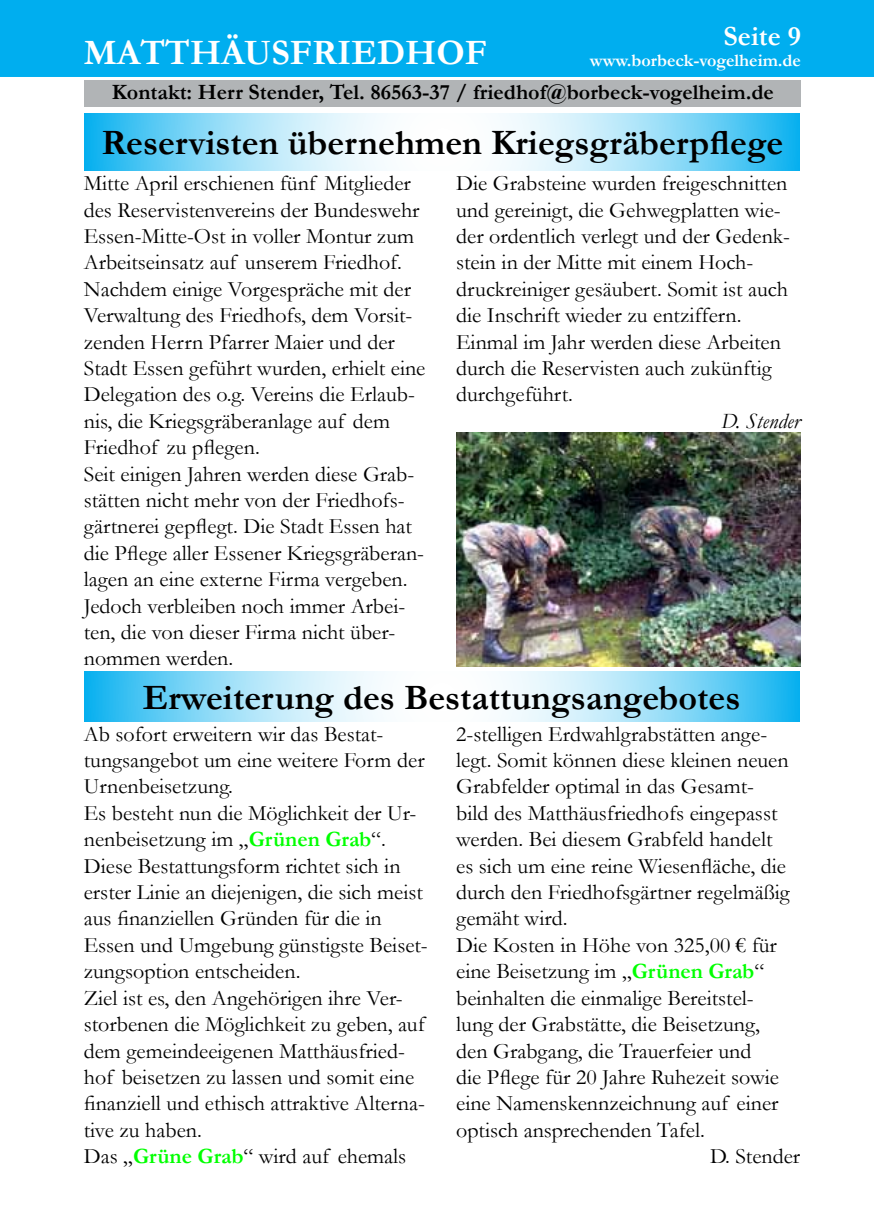
<style>
.page{position:relative;width:874px;height:1225px;background:#fff}
.page>*{position:absolute;margin:0;border:0;box-sizing:border-box;transform-origin:0 0}
.t1{font:700 36px "Garamond";color:#000}
.t2{font:700 36px "Garamond";color:#fff}
.t3{font:700 28px "Garamond";color:#fff}
.t4{font:22px/26.4px "Garamond";color:#000}
.t5{font:700 22px "Garamond";color:#000}
.t6{font:italic 22px "Garamond";color:#000}
.t7{font:700 18px "Garamond";color:#fff}
.s1{font-weight:700;color:#0f0}
</style>
<div class="page">
<div style="left:0;top:0;width:873px;height:77px;background:#00aeef"></div>
<div style="left:84px;top:80px;width:716px;height:26px;background:#b1b4b6"></div>
<svg style="left:84px;top:113px;width:715px;height:58px"></svg>
<img style="left:456px;top:433px;width:343px;height:233px">
<svg style="left:84px;top:671px;width:715px;height:51px"></svg>
<p class="t3" style="left:723px;top:17px;width:79px">Seite 9</p>
<h1 class="t2" style="left:84px;top:28px;width:404px">MATTHÄUSFRIEDHOF</h1>
<p class="t7" style="left:589px;top:48px;width:212px">www.borbeck-vogelheim.de</p>
<p class="t5" style="left:112px;top:77px;width:663px">Kontakt: Herr Stender, Tel. 86563-37 / friedhof@borbeck-vogelheim.de</p>
<h1 class="t1" style="left:101px;top:118px;width:683px">Reservisten übernehmen Kriegsgräberpflege</h1>
<p class="t4" style="left:84px;top:169px;width:343px">Mitte April erschienen fünf Mitglieder des Reservistenvereins der Bundeswehr Essen-Mitte-Ost in voller Montur zum Arbeitseinsatz auf unserem Friedhof.<br>Nachdem einige Vorgespräche mit der Verwaltung des Friedhofs, dem Vorsit&shy;zenden Herrn Pfarrer Maier und der Stadt Essen geführt wurden, erhielt eine Delegation des o.g. Vereins die Erlaub&shy;nis, die Kriegsgräberanlage auf dem Friedhof zu pflegen.<br>Seit einigen Jahren werden diese Grab&shy;stätten nicht mehr von der Friedhofs&shy;gärtnerei gepflegt. Die Stadt Essen hat die Pflege aller Essener Kriegsgräberan&shy;lagen an eine externe Firma vergeben.<br>Jedoch verbleiben noch immer Arbei&shy;ten, die von dieser Firma nicht über&shy;nommen werden.</p>
<p class="t4" style="left:456px;top:169px;width:335px">Die Grabsteine wurden freigeschnitten und gereinigt, die Gehwegplatten wie&shy;der ordentlich verlegt und der Gedenk&shy;stein in der Mitte mit einem Hoch&shy;druckreiniger gesäubert. Somit ist auch die Inschrift wieder zu entziffern.<br>Einmal im Jahr werden diese Arbeiten durch die Reservisten auch zukünftig durchgeführt.</p>
<p class="t6" style="left:720px;top:406px;width:81px">D. Stender</p>
<h1 class="t1" style="left:143px;top:672px;width:598px">Erweiterung des Bestattungsangebotes</h1>
<p class="t4" style="left:84px;top:720px;width:345px">Ab sofort erweitern wir das Bestat&shy;tungsangebot um eine weitere Form der Urnenbeisetzung.<br>Es besteht nun die Möglichkeit der Ur&shy;nenbeisetzung im „<span class="s1">Grünen Grab</span>“.<br>Diese Bestattungsform richtet sich in erster Linie an diejenigen, die sich meist aus finanziellen Gründen für die in Essen und Umgebung günstigste Beiset&shy;zungsoption entscheiden.<br>Ziel ist es, den Angehörigen ihre Ver&shy;storbenen die Möglichkeit zu geben, auf dem gemeindeeigenen Matthäusfried&shy;hof beisetzen zu lassen und somit eine finanziell und ethisch attraktive Alterna&shy;tive zu haben.<br>Das „<span class="s1">Grüne Grab</span>“ wird auf ehemals</p>
<p class="t4" style="left:456px;top:720px;width:312px">2-stelligen Erdwahlgrabstätten ange-</p>
<p class="t4" style="left:456px;top:746px;width:334px">legt. Somit können diese kleinen neuen</p>
<p class="t4" style="left:456px;top:772px;width:299px">Grabfelder optimal in das Gesamt-</p>
<p class="t4" style="left:456px;top:799px;width:322px">bild des Matthäusfriedhofs eingepasst</p>
<p class="t4" style="left:456px;top:825px;width:317px">werden. Bei diesem Grabfeld handelt</p>
<p class="t4" style="left:456px;top:852px;width:331px">es sich um eine reine Wiesenfläche, die</p>
<p class="t4" style="left:456px;top:878px;width:335px">durch den Friedhofsgärtner regelmäßig</p>
<p class="t4" style="left:456px;top:904px;width:113px">gemäht wird.</p>
<p class="t4" style="left:456px;top:931px;width:322px">Die Kosten in Höhe von 325,00 € für</p>
<p class="t4" style="left:456px;top:957px;width:309px">eine Beisetzung im „<span class="s1">Grünen Grab</span>“</p>
<p class="t4" style="left:456px;top:984px;width:299px">beinhalten die einmalige Bereitstel-</p>
<p class="t4" style="left:456px;top:1010px;width:305px">lung der Grabstätte, die Beisetzung,</p>
<p class="t4" style="left:456px;top:1036px;width:296px">den Grabgang, die Trauerfeier und</p>
<p class="t4" style="left:456px;top:1063px;width:324px">die Pflege für 20 Jahre Ruhezeit sowie</p>
<p class="t4" style="left:456px;top:1089px;width:324px">eine Namenskennzeichnung auf einer</p>
<p class="t4" style="left:456px;top:1116px;width:250px">optisch ansprechenden Tafel.</p>
<p class="t4" style="left:709px;top:1142px;width:92px">D. Stender</p>
</div>
